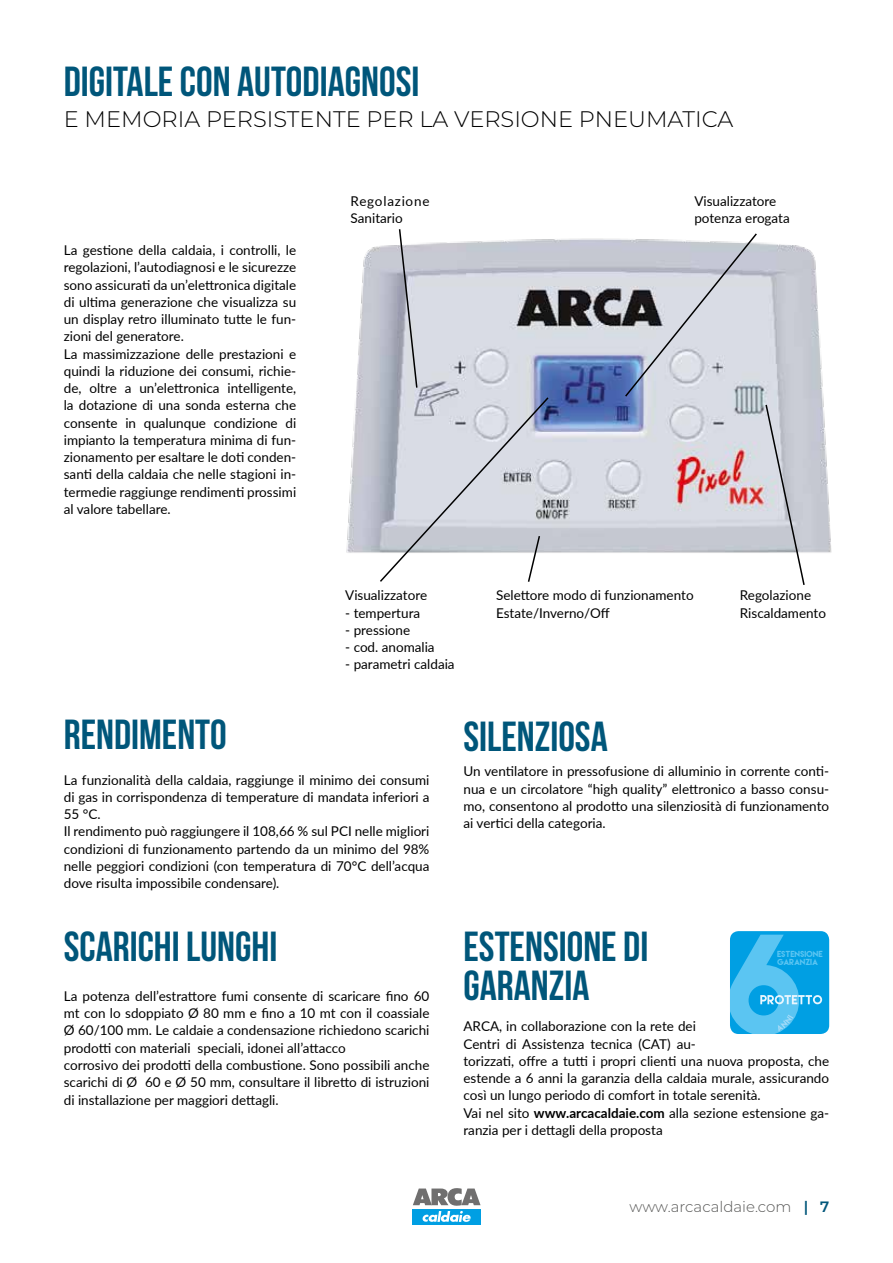
<style>
.page{position:relative;width:893px;height:1263px;background:#fff}
.page>*{position:absolute;margin:0;border:0;box-sizing:border-box;transform-origin:0 0}
.t1{font:700 42px/39px "Bebas Neue";color:#00567a}
.t2{font:300 22.5px "Montserrat";color:#000}
.t3{font:300 15px "Montserrat";color:#575756}
.t4{font:13.5px/17.2px "Lato";color:#000}
.t5{font:13.5px/17.2px "Lato";letter-spacing:.035em;color:#000}
.t6{font:7.8px/7.8px "Lemon Milk";color:#5bc5f2}
.s1{font-weight:700}
.s2{font-weight:600;color:#00567a}
</style>
<div class="page">
<img style="left:346px;top:238px;width:486px;height:315px">
<svg style="left:624px;top:233px;width:134px;height:165px"></svg>
<svg style="left:398px;top:229px;width:20px;height:160px"></svg>
<svg style="left:764px;top:403px;width:42px;height:182px"></svg>
<svg style="left:378px;top:396px;width:172px;height:186px"></svg>
<div style="left:730px;top:931px;width:99px;height:103px;background:#009fe3;border-radius:9px"></div>
<svg style="left:730px;top:935px;width:92px;height:99px"></svg>
<div style="left:412px;top:1209px;width:68px;height:15px;background:#009fe3"></div>
<svg style="left:413px;top:1188px;width:67px;height:34px"></svg>
<h1 class="t1" style="left:64px;top:61px;width:357px">DIGITALE CON AUTODIAGNOSI</h1>
<h2 class="t2" style="left:64px;top:104px;width:671px">E MEMORIA PERSISTENTE PER LA VERSIONE PNEUMATICA</h2>
<p class="t4" style="left:64px;top:241px;width:234px">La gestione della caldaia, i controlli, le regolazioni, l’autodiagnosi e le sicurezze sono assicurati da un’elettronica digitale di ultima generazione che visualizza su un display retro illuminato tutte le fun&shy;zioni del generatore.<br>La massimizzazione delle prestazioni e quindi la riduzione dei consumi, richie&shy;de, oltre a un’elettronica intelligente, la dotazione di una sonda esterna che consente in qualunque condizione di impianto la temperatura minima di fun&shy;zionamento per esaltare le doti conden&shy;santi della caldaia che nelle stagioni in&shy;termedie raggiunge rendimenti prossimi al valore tabellare.</p>
<p class="t5" style="left:351px;top:191px;width:80px">Regolazione<br>Sanitario</p>
<p class="t4" style="left:694px;top:191px;width:97px">Visualizzatore potenza erogata</p>
<p class="t4" style="left:345px;top:586px;width:83px">Visualizzatore</p>
<p class="t4" style="left:345px;top:603px;width:76px">- tempertura</p>
<p class="t4" style="left:345px;top:621px;width:67px">- pressione</p>
<p class="t4" style="left:345px;top:638px;width:91px">- cod. anomalia</p>
<p class="t4" style="left:345px;top:655px;width:111px">- parametri caldaia</p>
<p class="t4" style="left:496px;top:586px;width:199px">Selettore modo di funzionamento<br>Estate/Inverno/Off</p>
<p class="t4" style="left:740px;top:586px;width:88px">Regolazione<br>Riscaldamento</p>
<h1 class="t1" style="left:64px;top:715px;width:165px">RENDIMENTO</h1>
<p class="t4" style="left:64px;top:770px;width:367px">La funzionalità della caldaia, raggiunge il minimo dei consumi di gas in corrispondenza di temperature di mandata inferiori a 55 °C.<br>Il rendimento può raggiungere il 108,66 % sul PCI nelle migliori condizioni di funzionamento partendo da un minimo del 98% nelle peggiori condizioni (con temperatura di 70°C dell’acqua dove risulta impossibile condensare).</p>
<h1 class="t1" style="left:64px;top:926px;width:215px">SCARICHI LUNGHI</h1>
<p class="t4" style="left:64px;top:987px;width:367px">La potenza dell’estrattore fumi consente di scaricare fino 60 mt con lo sdoppiato Ø 80 mm e fino a 10 mt con il coassiale Ø 60/100 mm. Le caldaie a condensazione richiedono scarichi prodotti con materiali speciali, idonei all’attacco<br>corrosivo dei prodotti della combustione. Sono possibili anche scarichi di Ø 60 e Ø 50 mm, consultare il libretto di istruzioni di installazione per maggiori dettagli.</p>
<h1 class="t1" style="left:463px;top:716px;width:146px">SILENZIOSA</h1>
<p class="t4" style="left:463px;top:762px;width:367px;text-align:justify">Un ventilatore in pressofusione di alluminio in corrente conti&shy;nua e un circolatore “high quality” elettronico a basso consu&shy;mo, consentono al prodotto una silenziosità di funzionamento ai vertici della categoria.</p>
<h1 class="t1" style="left:463px;top:926px;width:186px">ESTENSIONE DI<br>GARANZIA</h1>
<p class="t6" style="left:777px;top:950px;width:47px">ESTENSIONE<br>GARANZIA</p>
<p class="t4" style="left:463px;top:1017px;width:367px">ARCA, in collaborazione con la rete dei<br>Centri di Assistenza tecnica (CAT) au-<br>torizzati, offre a tutti i propri clienti una nuova proposta, che estende a 6 anni la garanzia della caldaia murale, assicurando così un lungo periodo di comfort in totale serenità.<br>Vai nel sito <span class="s1">www.arcacaldaie.com</span> alla sezione estensione ga&shy;ranzia per i dettagli della proposta</p>
<p class="t3" style="left:629px;top:1196px;width:201px">www.arcacaldaie.com <span class="s2">| 7</span></p>
</div>
